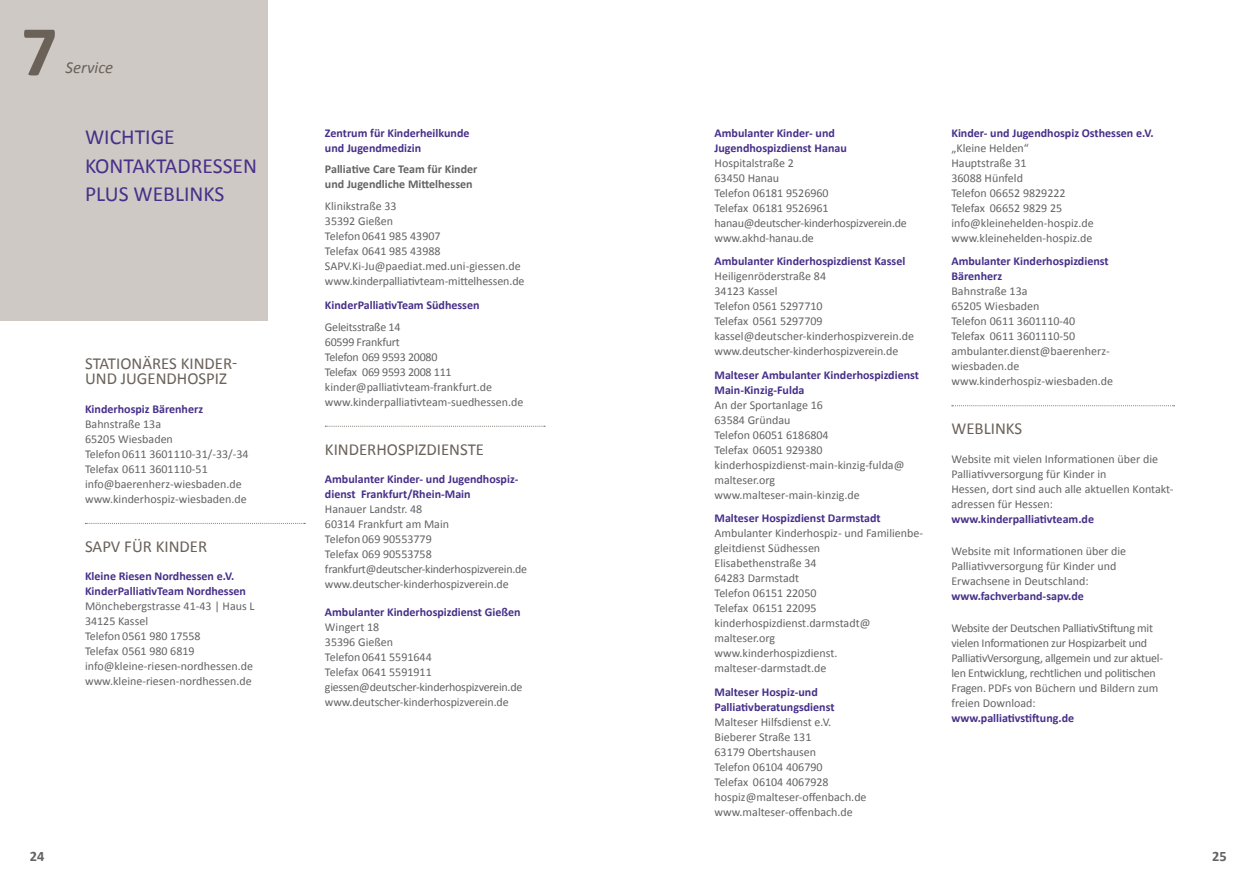
<style>
.page{position:relative;width:1259px;height:893px;background:#fff}
.page>*{position:absolute;margin:0;border:0;box-sizing:border-box;transform-origin:0 0}
.t1{font:700 72px "Calibri";color:#6a6159}
.t2{font:21.6px/28.8px "Calibri";color:#472f89}
.t3{font:16.8px/15px "Calibri";color:#6a6159}
.t4{font:italic 16.8px "Calibri";color:#6a6159}
.t5{font:700 14.4px "Calibri";color:#636366}
.t6{font:12px/15px "Calibri";color:#636366}
.t7{font:700 12px/15px "Calibri";color:#472f89}
.t8{font:12px/15px "Calibri";letter-spacing:-.02em;color:#636366}
.t9{font:700 12px/15px "Calibri";color:#636366}
</style>
<div class="page">
<div style="left:0;top:0;width:268px;height:321px;background:#cec9c5"></div>
<svg style="left:85px;top:523px;width:220px;height:1px"></svg>
<svg style="left:325px;top:426px;width:220px;height:1px"></svg>
<svg style="left:951px;top:405px;width:223px;height:1px"></svg>
<h1 class="t1" style="left:21px;top:7px;width:38px">7</h1>
<h3 class="t4" style="left:65px;top:57px;width:49px">Service</h3>
<h2 class="t2" style="left:85px;top:121px;width:174px">WICHTIGE<br>KONTAKTADRESSEN<br>PLUS WEBLINKS</h2>
<h3 class="t3" style="left:85px;top:355px;width:154px">STATIONÄRES KINDER-<br>UND JUGENDHOSPIZ</h3>
<p class="t7" style="left:85px;top:401px;width:120px">Kinderhospiz Bärenherz</p>
<p class="t6" style="left:85px;top:416px;width:165px">Bahnstraße 13a<br>65205 Wiesbaden<br>Telefon 0611 3601110-31/-33/-34<br>Telefax 0611 3601110-51 info@baerenherz-wiesbaden.de www.kinderhospiz-wiesbaden.de</p>
<h3 class="t3" style="left:85px;top:538px;width:124px">SAPV FÜR KINDER</h3>
<p class="t7" style="left:85px;top:568px;width:162px">Kleine Riesen Nordhessen e.V.<br>KinderPalliativTeam Nordhessen</p>
<p class="t6" style="left:85px;top:598px;width:171px">Mönchebergstrasse 41-43 | Haus L<br>34125 Kassel<br>Telefon 0561 980 17558<br>Telefax 0561 980 6819 info@kleine-riesen-nordhessen.de www.kleine-riesen-nordhessen.de</p>
<p class="t5" style="left:30px;top:847px;width:16px">24</p>
<p class="t7" style="left:325px;top:125px;width:146px">Zentrum für Kinderheilkunde und Jugendmedizin</p>
<p class="t9" style="left:325px;top:161px;width:154px">Palliative Care Team für Kinder und Jugendliche Mittelhessen</p>
<p class="t6" style="left:325px;top:198px;width:201px">Klinikstraße 33<br>35392 Gießen<br>Telefon 0641 985 43907<br>Telefax 0641 985 43988<br>SAPV.Ki-Ju@paediat.med.uni-giessen.de www.kinderpalliativteam-mittelhessen.de</p>
<p class="t7" style="left:325px;top:297px;width:156px">KinderPalliativTeam Südhessen</p>
<p class="t8" style="left:325px;top:318px;width:200px">Geleitsstraße 14<br>60599 Frankfurt<br>Telefon 069 9593 20080<br>Telefax 069 9593 2008 111 kinder@palliativteam-frankfurt.de www.kinderpalliativteam-suedhessen.de</p>
<h3 class="t3" style="left:325px;top:441px;width:161px">KINDERHOSPIZDIENSTE</h3>
<p class="t7" style="left:325px;top:471px;width:195px">Ambulanter Kinder- und Jugendhospiz&shy;dienst Frankfurt/Rhein-Main</p>
<p class="t6" style="left:325px;top:501px;width:204px">Hanauer Landstr. 48<br>60314 Frankfurt am Main<br>Telefon 069 90553779<br>Telefax 069 90553758 frankfurt@deutscher-kinderhospizverein.de www.deutscher-kinderhospizverein.de</p>
<p class="t7" style="left:325px;top:604px;width:197px">Ambulanter Kinderhospizdienst Gießen</p>
<p class="t6" style="left:325px;top:619px;width:199px">Wingert 18<br>35396 Gießen<br>Telefon 0641 5591644<br>Telefax 0641 5591911 giessen@deutscher-kinderhospizverein.de www.deutscher-kinderhospizverein.de</p>
<p class="t7" style="left:714px;top:125px;width:134px">Ambulanter Kinder- und<br>Jugendhospizdienst Hanau</p>
<p class="t6" style="left:714px;top:155px;width:194px">Hospitalstraße 2<br>63450 Hanau<br>Telefon 06181 9526960<br>Telefax 06181 9526961 hanau@deutscher-kinderhospizverein.de www.akhd-hanau.de</p>
<p class="t7" style="left:714px;top:253px;width:192px">Ambulanter Kinderhospizdienst Kassel</p>
<p class="t6" style="left:714px;top:268px;width:201px">Heiligenröderstraße 84<br>34123 Kassel<br>Telefon 0561 5297710<br>Telefax 0561 5297709 kassel@deutscher-kinderhospizverein.de www.deutscher-kinderhospizverein.de</p>
<p class="t7" style="left:714px;top:367px;width:206px">Malteser Ambulanter Kinderhospizdienst<br>Main-Kinzig-Fulda</p>
<p class="t6" style="left:714px;top:397px;width:191px">An der Sportanlage 16<br>63584 Gründau<br>Telefon 06051 6186804<br>Telefax 06051 929380 kinderhospizdienst-main-kinzig-fulda@ malteser.org www.malteser-main-kinzig.de</p>
<p class="t7" style="left:714px;top:510px;width:168px">Malteser Hospizdienst Darmstadt</p>
<p class="t6" style="left:714px;top:525px;width:210px">Ambulanter Kinderhospiz- und Familienbe&shy;gleitdienst Südhessen<br>Elisabethenstraße 34<br>64283 Darmstadt<br>Telefon 06151 22050<br>Telefax 06151 22095 kinderhospizdienst.darmstadt@ malteser.org<br>www.kinderhospizdienst. malteser-darmstadt.de</p>
<p class="t7" style="left:714px;top:684px;width:121px">Malteser Hospiz-und<br>Palliativberatungsdienst</p>
<p class="t6" style="left:714px;top:714px;width:154px">Malteser Hilfsdienst e.V.<br>Bieberer Straße 131<br>63179 Obertshausen<br>Telefon 06104 406790<br>Telefax 06104 4067928 hospiz@malteser-offenbach.de www.malteser-offenbach.de</p>
<p class="t7" style="left:951px;top:125px;width:204px">Kinder- und Jugendhospiz Osthessen e.V.</p>
<p class="t6" style="left:951px;top:140px;width:144px">„Kleine Helden“<br>Hauptstraße 31<br>36088 Hünfeld<br>Telefon 06652 9829222<br>Telefax 06652 9829 25 info@kleinehelden-hospiz.de www.kleinehelden-hospiz.de</p>
<p class="t7" style="left:951px;top:253px;width:159px">Ambulanter Kinderhospizdienst<br>Bärenherz</p>
<p class="t6" style="left:951px;top:283px;width:163px">Bahnstraße 13a<br>65205 Wiesbaden<br>Telefon 0611 3601110-40<br>Telefax 0611 3601110-50 ambulanter.dienst@baerenherz&shy;wiesbaden.de www.kinderhospiz-wiesbaden.de</p>
<h3 class="t3" style="left:951px;top:420px;width:72px">WEBLINKS</h3>
<p class="t6" style="left:951px;top:451px;width:224px">Website mit vielen Informationen über die Palliativversorgung für Kinder in<br>Hessen, dort sind auch alle aktuellen Kontakt&shy;adressen für Hessen:</p>
<p class="t7" style="left:951px;top:511px;width:144px">www.kinderpalliativteam.de</p>
<p class="t6" style="left:951px;top:543px;width:176px">Website mit Informationen über die<br>Palliativversorgung für Kinder und<br>Erwachsene in Deutschland:</p>
<p class="t7" style="left:951px;top:588px;width:134px">www.fachverband-sapv.de</p>
<p class="t8" style="left:951px;top:620px;width:213px">Website der Deutschen PalliativStiftung mit vielen Informationen zur Hospizarbeit und PalliativVersorgung, allgemein und zur aktuel&shy;len Entwicklung, rechtlichen und politischen Fragen. PDFs von Büchern und Bildern zum freien Download:</p>
<p class="t7" style="left:951px;top:710px;width:124px">www.palliativstiftung.de</p>
<p class="t5" style="left:1212px;top:847px;width:16px">25</p>
</div>
